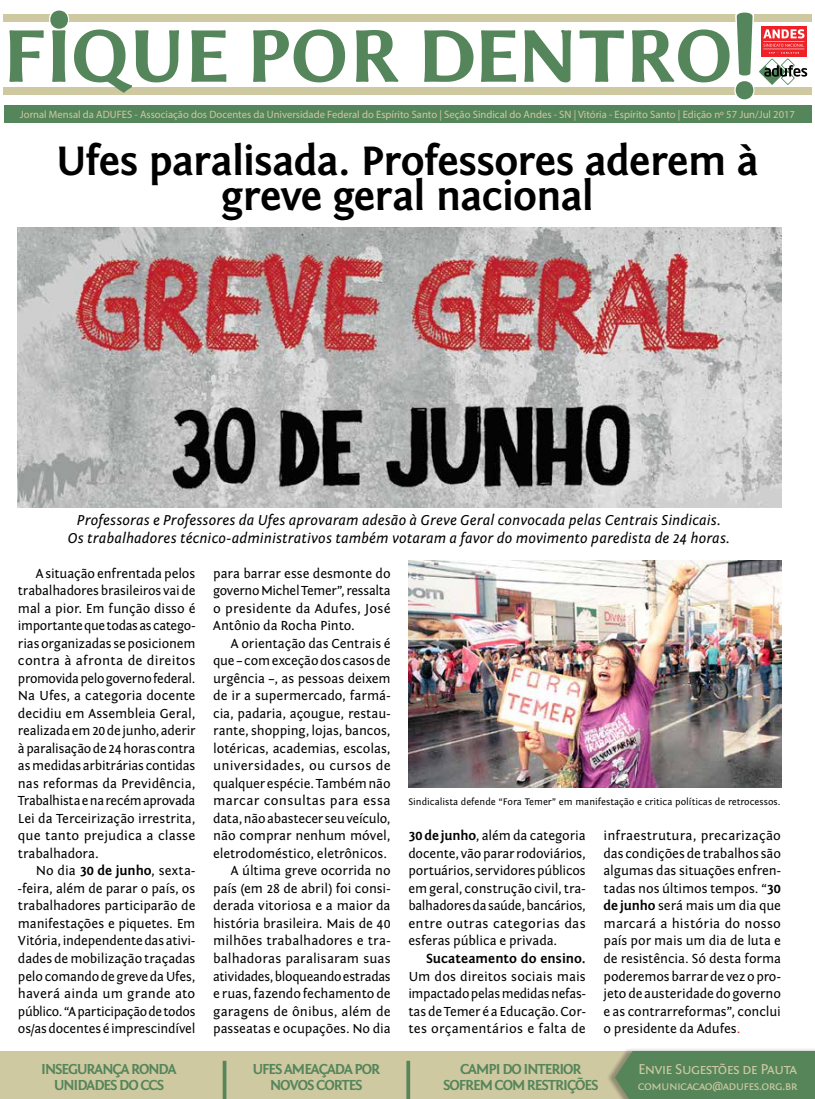
<style>
.page{position:relative;width:815px;height:1099px;background:#fff}
.page>*{position:absolute;margin:0;border:0;box-sizing:border-box;transform-origin:0 0}
.t1{font:700 42.5px/35px "Fontin Sans";letter-spacing:-.02em;color:#000;text-align:center}
.t2{font:italic 15px/17.5px "Fontin Sans";letter-spacing:.01em;color:#000;text-align:center}
.t3{font:700 15px/16.2px "Fontin Sans";letter-spacing:-.07em;color:#55855a;text-align:center}
.t4{font:15px "Fontin Sans Small Caps";letter-spacing:-.05em;color:#cfc9a2}
.t5{font:13.75px/17.5px "Fontin Sans";letter-spacing:-.005em;color:#000;text-align:justify}
.t6{font:700 13.75px "Fontin Sans";letter-spacing:.005em;color:#000}
.t7{font:12.5px "Fontin Sans Small Caps";letter-spacing:-.05em;color:#cfc9a2}
.t8{font:10.62px "Myriad Pro";color:#cfc9a2}
.t9{font:10px "Fontin Sans";color:#000}
.s1{font-weight:700}
.s2{color:#d2232a}
</style>
<div class="page">
<div style="left:4px;top:105px;width:807px;height:17px;background:#55855a"></div>
<div style="left:0;top:1050px;width:815px;height:48px;background:#cfc9a2"></div>
<hr style="left:223px;top:1060px;width:3px;height:38px;background:#55855a">
<svg style="left:406px;top:1060px;width:4px;height:38px"></svg>
<div style="left:606px;top:1047px;width:209px;height:51px;background:#000;opacity:.3"></div>
<div style="left:615px;top:1050px;width:200px;height:48px;background:#56855a"></div>
<div style="left:3px;top:87px;width:809px;height:8px;background:#cfc9a2"></div>
<div style="left:3px;top:15px;width:809px;height:7px;background:#cfc9a2"></div>
<img style="left:18px;top:228px;width:763px;height:280px">
<img style="left:408px;top:560px;width:373px;height:227px">
<svg style="left:734px;top:80px;width:20px;height:20px"></svg>
<svg style="left:49px;top:9px;width:20px;height:21px"></svg>
<div style="left:50px;top:11px;width:18px;height:18px;background:#55855a;border-radius:50%"></div>
<div style="left:736px;top:81px;width:17px;height:18px;background:#55855a;border-radius:50%"></div>
<svg style="left:9px;top:30px;width:35px;height:52px"></svg>
<svg style="left:52px;top:29px;width:14px;height:53px"></svg>
<svg style="left:74px;top:29px;width:106px;height:64px"></svg>
<svg style="left:191px;top:30px;width:36px;height:52px"></svg>
<svg style="left:356px;top:30px;width:43px;height:52px"></svg>
<svg style="left:424px;top:30px;width:50px;height:52px"></svg>
<svg style="left:631px;top:12px;width:176px;height:73px"></svg>
<svg style="left:253px;top:29px;width:93px;height:54px"></svg>
<svg style="left:481px;top:30px;width:91px;height:53px"></svg>
<svg style="left:579px;top:30px;width:45px;height:52px"></svg>
<p class="t8" style="left:20px;top:107px;width:777px">Jornal Mensal da ADUFES - Associação dos Docentes da Universidade Federal do Espírito Santo | Seção Sindical do Andes - SN | Vitória - Espírito Santo | Edição nº 57 Jun/Jul 2017</p>
<h1 class="t1" style="left:56px;top:144px;width:705px">Ufes paralisada. Professores aderem à greve geral nacional</h1>
<p class="t2" style="left:68px;top:512px;width:663px">Professoras e Professores da Ufes aprovaram adesão à Greve Geral convocada pelas Centrais Sindicais.<br>Os trabalhadores técnico-administrativos também votaram a favor do movimento paredista de 24 horas.</p>
<p class="t5" style="left:18px;top:564px;width:179px;text-indent:18px">A situação enfrentada pelos trabalhadores brasileiros vai de mal a pior. Em função disso é importante que todas as catego&shy;rias organizadas se posicionem contra à afronta de direitos promovida pelo governo federal.<br>Na Ufes, a categoria docente decidiu em Assembleia Geral, realizada em 20 de junho, aderir à paralisação de 24 horas contra as medidas arbitrárias contidas nas reformas da Previdência, Trabalhista e na recém aprovada Lei da Terceirização irrestrita, que tanto prejudica a classe trabalhadora.</p>
<p class="t5" style="left:18px;top:862px;width:179px;text-indent:18px">No dia <span class="s1">30 de junho</span>, sexta--feira, além de parar o país, os trabalhadores participarão de manifestações e piquetes. Em Vitória, independente das ativi&shy;dades de mobilização traçadas pelo comando de greve da Ufes, haverá ainda um grande ato público. “A participação de todos os/as docentes é imprescindível</p>
<p class="t5" style="left:213px;top:564px;width:179px">para barrar esse desmonte do governo Michel Temer”, ressalta o presidente da Adufes, José Antônio da Rocha Pinto.</p>
<p class="t5" style="left:213px;top:634px;width:179px;text-align:right">A orientação das Centrais é que – com exceção dos casos de urgência –, as pessoas deixem de ir a supermercado, farmá&shy;cia, padaria, açougue, restau&shy;rante, shopping, lojas, bancos, lotéricas, academias, escolas, universidades, ou cursos de qualquer espécie. Também não marcar consultas para essa data, não abastecer seu veículo, não comprar nenhum móvel, eletrodoméstico, eletrônicos.<br>A última greve ocorrida no país (em 28 de abril) foi consi&shy;derada vitoriosa e a maior da história brasileira. Mais de 40 milhões trabalhadores e tra&shy;balhadoras paralisaram suas atividades, bloqueando estradas e ruas, fazendo fechamento de garagens de ônibus, além de passeatas e ocupações. No dia</p>
<p class="t9" style="left:408px;top:796px;width:374px">Sindicalista defende “Fora Temer” em manifestação e critica políticas de retrocessos.</p>
<p class="t5" style="left:408px;top:827px;width:179px"><span class="s1">30 de junho</span>, além da categoria docente, vão parar rodoviários, portuários, servidores públicos em geral, construção civil, tra&shy;balhadores da saúde, bancários, entre outras categorias das esferas pública e privada.</p>
<p class="t6" style="left:426px;top:950px;width:161px">Sucateamento do ensino.</p>
<p class="t5" style="left:408px;top:967px;width:179px">Um dos direitos sociais mais impactado pelas medidas nefas&shy;tas de Temer é a Educação. Cor&shy;tes orçamentários e falta de</p>
<p class="t5" style="left:604px;top:827px;width:179px">infraestrutura, precarização das condições de trabalhos são algumas das situações enfren&shy;tadas nos últimos tempos. “<span class="s1">30 de junho</span> será mais um dia que marcará a história do nosso país por mais um dia de luta e de resistência. Só desta forma poderemos barrar de vez o pro&shy;jeto de austeridade do governo e as contrarreformas”, conclui o presidente da Adufes<span class="s2">.</span></p>
<p class="t3" style="left:41px;top:1060px;width:137px">INSEGURANÇA RONDA<br>UNIDADES DO CCS</p>
<p class="t3" style="left:443px;top:1060px;width:157px">CAMPI DO INTERIOR<br>SOFREM COM RESTRIÇÕES</p>
<p class="t3" style="left:253px;top:1060px;width:129px">UFES AMEAÇADA POR<br>NOVOS CORTES</p>
<p class="t4" style="left:638px;top:1060px;width:161px">Envie Sugestões de Pauta</p>
<p class="t7" style="left:638px;top:1078px;width:161px">comunicacao@adufes.org.br</p>
</div>
